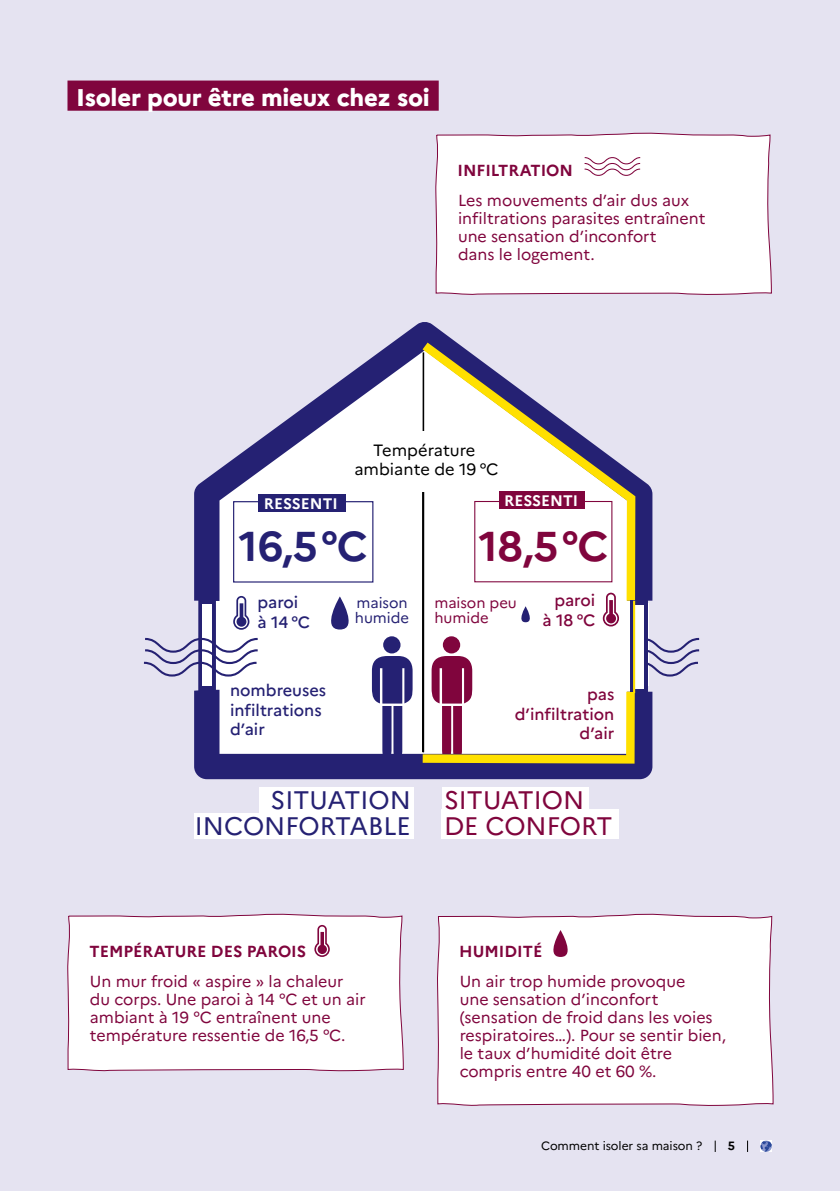
<style>
.page{position:relative;width:840px;height:1191px;background:#fff}
.page>*{position:absolute;margin:0;border:0;box-sizing:border-box;transform-origin:0 0}
.t1{font:700 41.6px "Marianne";color:#252173}
.t2{font:700 41.6px "Marianne";color:#80053d}
.t3{font:25.4px/25.4px "Marianne";color:#252173;text-align:right}
.t4{font:25.4px/25.4px "Marianne";color:#80053d}
.t5{font:800 24.2px "Marianne";letter-spacing:-.01em;color:#fff}
.t6{font:500 16.4px/19.6px "Marianne";color:#252173}
.t7{font:500 16.4px/19.6px "Marianne";color:#80053d;text-align:right}
.t8{font:16.4px/19.6px "Marianne";color:#000;text-align:center}
.t9{font:16px/18px "Marianne";color:#80053d}
.t10{font:700 16px "Marianne";color:#80053d}
.t11{font:700 15.2px "Marianne";color:#fff}
.t12{font:14.8px/14.8px "Marianne";color:#80053d}
.t13{font:14.8px/14.8px "Marianne";color:#252173}
.t14{font:12px "Marianne";letter-spacing:-.005em;color:#000}
.t15{font:700 12px "Marianne";color:#000}
</style>
<div class="page">
<div style="left:0;top:0;width:839px;height:1191px;background:#e5e3f1"></div>
<div style="left:634px;top:913px;width:139px;height:193px;background:#fff"></div>
<div style="left:67px;top:913px;width:337px;height:158px;background:#fff"></div>
<div style="left:435px;top:132px;width:337px;height:163px;background:#fff"></div>
<div style="left:67px;top:81px;width:371px;height:30px;background:#80053d"></div>
<svg style="left:760px;top:1140px;width:11px;height:12px"></svg>
<svg style="left:714px;top:1140px;width:1px;height:12px"></svg>
<div style="left:259px;top:787px;width:154px;height:27px;background:#fff"></div>
<div style="left:194px;top:813px;width:219px;height:26px;background:#fff"></div>
<svg style="left:194px;top:322px;width:458px;height:457px;fill:#fff"></svg>
<svg style="left:422px;top:342px;width:213px;height:258px"></svg>
<svg style="left:421px;top:351px;width:213px;height:755px"></svg>
<div style="left:202px;top:604px;width:9px;height:82px;background:#fff"></div>
<svg style="left:629px;top:600px;width:18px;height:92px"></svg>
<svg style="left:634px;top:604px;width:8px;height:84px"></svg>
<hr style="left:632px;top:600px;width:2px;height:93px;background:#ffe000">
<svg style="left:143px;top:637px;width:117px;height:40px"></svg>
<svg style="left:645px;top:637px;width:55px;height:40px"></svg>
<svg style="left:584px;top:157px;width:56px;height:19px"></svg>
<svg style="left:314px;top:925px;width:15px;height:32px"></svg>
<h3 class="t5" style="left:76px;top:79px;width:355px">Isoler pour être mieux chez soi</h3>
<p class="t10" style="left:457px;top:158px;width:117px">INFILTRATION</p>
<p class="t9" style="left:458px;top:190px;width:249px">Les mouvements d’air dus aux infiltrations parasites entraînent une sensation d’inconfort<br>dans le logement.</p>
<p class="t11" style="left:264px;top:492px;width:75px">RESSENTI</p>
<p class="t8" style="left:354px;top:438px;width:145px">Température ambiante de 19 °C</p>
<p class="t11" style="left:504px;top:489px;width:75px">RESSENTI</p>
<h1 class="t1" style="left:239px;top:514px;width:130px">16,5°C</h1>
<h1 class="t2" style="left:478px;top:514px;width:131px">18,5°C</h1>
<p class="t6" style="left:257px;top:591px;width:54px">paroi à 14 °C</p>
<p class="t13" style="left:354px;top:594px;width:56px">maison humide</p>
<p class="t12" style="left:434px;top:594px;width:84px">maison peu humide</p>
<p class="t7" style="left:542px;top:589px;width:54px">paroi à 18 °C</p>
<p class="t6" style="left:230px;top:679px;width:97px">nombreuses infiltrations d’air</p>
<p class="t7" style="left:514px;top:683px;width:101px">pas d’infiltration d’air</p>
<h2 class="t3" style="left:195px;top:785px;width:217px">SITUATION<br>INCONFORTABLE</h2>
<h2 class="t4" style="left:444px;top:785px;width:170px">SITUATION<br>DE CONFORT</h2>
<p class="t10" style="left:89px;top:939px;width:218px">TEMPÉRATURE DES PAROIS</p>
<p class="t10" style="left:459px;top:939px;width:84px">HUMIDITÉ</p>
<p class="t9" style="left:90px;top:970px;width:277px">Un mur froid « aspire » la chaleur du corps. Une paroi à 14 °C et un air ambiant à 19 °C entraînent une température ressentie de 16,5 °C.</p>
<p class="t9" style="left:459px;top:970px;width:268px">Un air trop humide provoque<br>une sensation d’inconfort (sensation de froid dans les voies respiratoires…). Pour se sentir bien, le taux d’humidité doit être compris entre 40 et 60 %.</p>
<p class="t14" style="left:541px;top:1137px;width:162px">Comment isoler sa maison ?</p>
<p class="t15" style="left:727px;top:1136px;width:9px">5</p>
</div>
